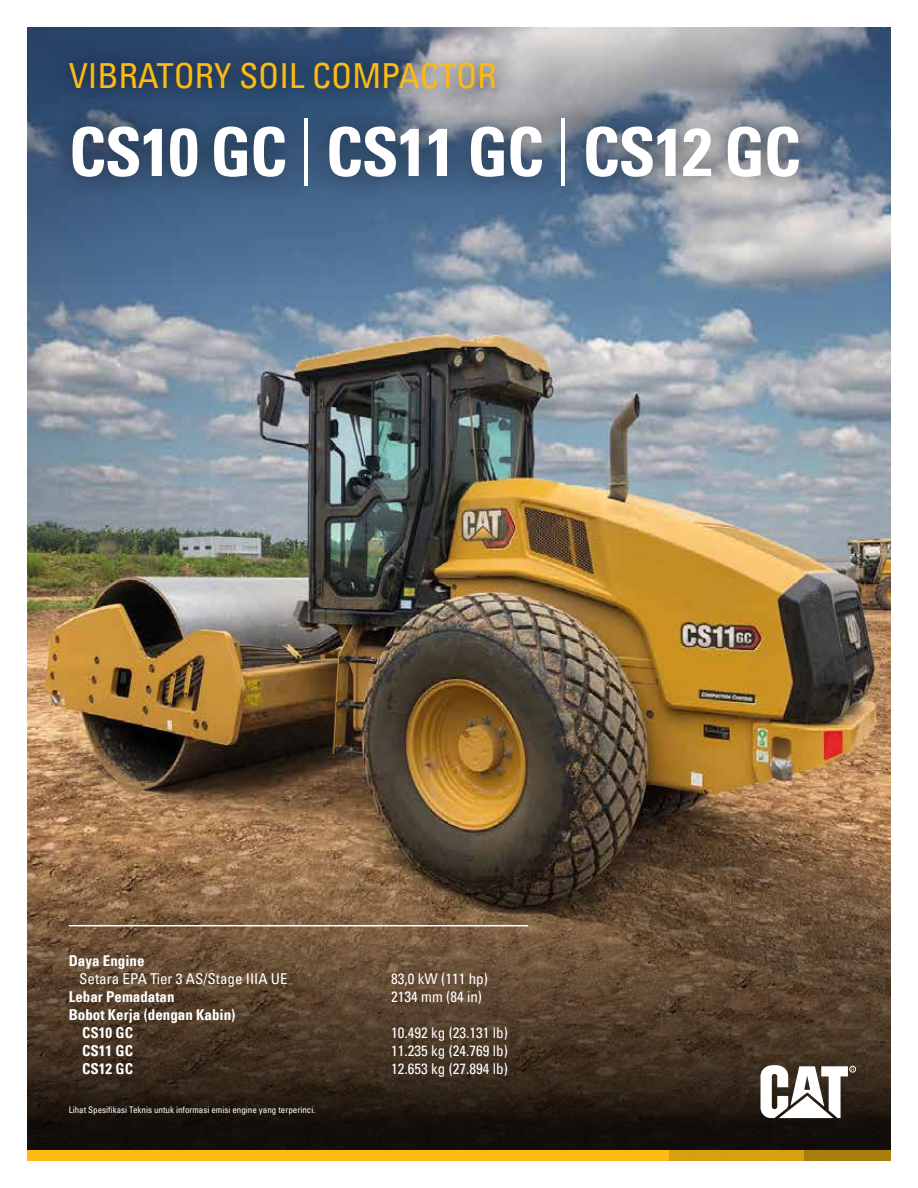
<style>
.page{position:relative;width:918px;height:1188px;background:#fff}
.page>*{position:absolute;margin:0;border:0;box-sizing:border-box;transform-origin:0 0}
.t1{font:700 condensed 67.5px "Univers LT Std";letter-spacing:-.025em;color:#fff}
.t2{font:condensed 34.5px "Univers LT";color:#fdba12}
.t3{font:condensed 15px "Univers LT";color:#fff}
.t4{font:700 condensed 15px/18px "Univers LT";color:#fff}
.t5{font:condensed 9px "Univers LT";color:#fff}
.s1{font-family:"Univers LT";font-weight:300}
</style>
<div class="page">
<img style="left:27px;top:27px;width:864px;height:312px">
<img style="left:27px;top:339px;width:864px;height:812px">
<div style="left:27px;top:1151px;width:641px;height:10px;background:#fdba12"></div>
<div style="left:667px;top:1151px;width:137px;height:10px;background:#d99f10"></div>
<div style="left:804px;top:1151px;width:87px;height:10px;background:#aa7c0e"></div>
<div style="left:48px;top:95px;width:775px;height:112px;background:#000;opacity:.48"></div>
<div style="left:46px;top:37px;width:473px;height:75px;background:#000;opacity:.77"></div>
<svg style="left:761px;top:1065px;width:95px;height:53px"></svg>
<hr style="left:69px;top:925px;width:459px;height:1px;background:#fff">
<h2 class="t2" style="left:69px;top:54px;width:429px">VIBRATORY SOIL COMPACTOR</h2>
<h1 class="t1" style="left:69px;top:111px;width:734px">CS10 GC <span class="s1">|</span> CS11 GC <span class="s1">|</span> CS12 GC</h1>
<p class="t4" style="left:69px;top:951px;width:77px">Daya Engine</p>
<p class="t3" style="left:79px;top:969px;width:210px">Setara EPA Tier 3 AS/Stage IIIA UE</p>
<p class="t3" style="left:391px;top:969px;width:98px">83,0 kW (111 hp)</p>
<p class="t4" style="left:69px;top:987px;width:107px">Lebar Pemadatan</p>
<p class="t3" style="left:391px;top:987px;width:92px">2134 mm (84 in)</p>
<p class="t4" style="left:82px;top:1005px;width:155px;text-indent:-14px">Bobot Kerja (dengan Kabin)<br>CS10 GC</p>
<p class="t3" style="left:391px;top:1023px;width:118px">10.492 kg (23.131 lb)</p>
<p class="t4" style="left:82px;top:1041px;width:52px">CS11 GC</p>
<p class="t3" style="left:391px;top:1041px;width:118px">11.235 kg (24.769 lb)</p>
<p class="t4" style="left:82px;top:1059px;width:52px">CS12 GC</p>
<p class="t3" style="left:391px;top:1059px;width:118px">12.653 kg (27.894 lb)</p>
<p class="t5" style="left:69px;top:1104px;width:248px">Lihat Spesifikasi Teknis untuk informasi emisi engine yang terperinci.</p>
</div>
